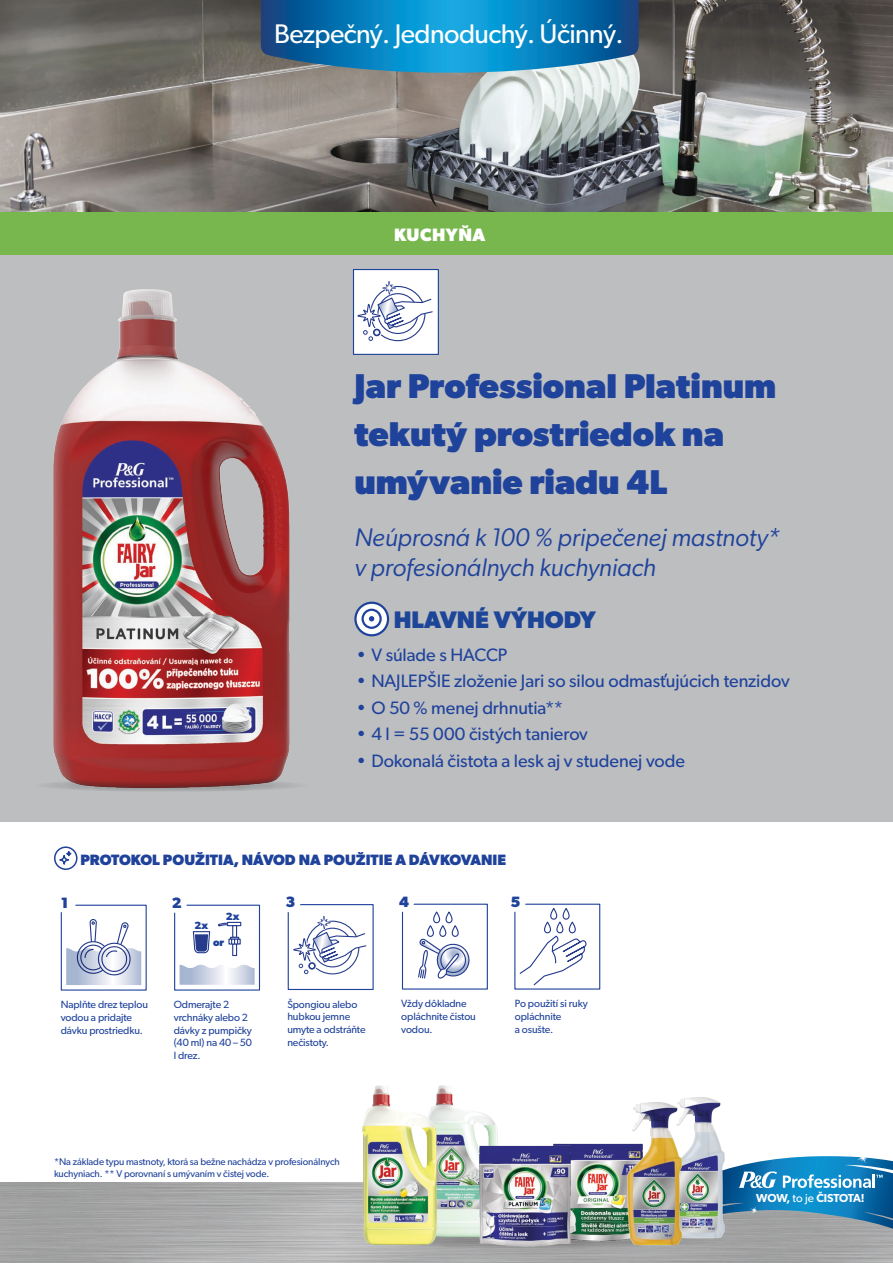
<style>
.page{position:relative;width:893px;height:1263px;background:#fff}
.page>*{position:absolute;margin:0;border:0;box-sizing:border-box;transform-origin:0 0}
.t1{font:700 34.5px/48px "Gibson";color:#1f429b}
.t2{font:27px "Gibson";letter-spacing:-.02em;color:#fff}
.t3{font:italic 25.5px/30px "Gibson";letter-spacing:-.005em;color:#1f429b}
.t4{font:700 24px "Gibson";color:#1d4598}
.t5{font:18px "Gibson";letter-spacing:-.005em;color:#1f429b}
.t6{font:700 18px "Gibson";letter-spacing:.03em;color:#fff}
.t7{font:700 15px "Gibson";color:#1f429b}
.t8{font:600 11.55px "Gibson";letter-spacing:-.02em;color:#fff}
.t9{font:10.5px/12.6px "Gibson";letter-spacing:-.01em;color:#1f429b}
.t10{font:700 10.5px "Gibson";color:#1f429b}
.t11{font:9.75px/11.7px "Gibson";letter-spacing:-.01em;color:#1f429b}
.s1{font-weight:400}
</style>
<div class="page">
<img style="left:0;top:0;width:893px;height:213px">
<div style="left:0;top:213px;width:893px;height:608px;background:#bcbec0"></div>
<div style="left:0;top:213px;width:893px;height:42px;background:#78b74e"></div>
<img style="left:48px;top:289px;width:245px;height:502px">
<div style="left:353px;top:270px;width:85px;height:84px;background:#fff"></div>
<svg style="left:357px;top:281px;width:76px;height:61px"></svg>
<div style="left:353px;top:269px;width:86px;height:86px;border:1px solid #1f429b"></div>
<svg style="left:260px;top:0;width:379px;height:73px;background:#1781b8"></svg>
<svg style="left:357px;top:1231px;width:372px;height:17px"></svg>
<svg style="left:731px;top:1156px;width:162px;height:73px;background:#4491bb"></svg>
<img style="left:443px;top:1085px;width:55px;height:156px">
<img style="left:355px;top:1085px;width:88px;height:163px">
<img style="left:553px;top:1143px;width:68px;height:101px">
<img style="left:472px;top:1144px;width:105px;height:104px">
<img style="left:686px;top:1097px;width:45px;height:144px">
<img style="left:621px;top:1098px;width:65px;height:150px">
<svg style="left:66px;top:919px;width:75px;height:66px"></svg>
<div style="left:61px;top:905px;width:86px;height:85px;border:1px solid #1f429b"></div>
<div style="left:54px;top:891px;width:22px;height:22px;background:#fff;border-radius:50%"></div>
<svg style="left:180px;top:965px;width:75px;height:20px"></svg>
<svg style="left:192px;top:931px;width:19px;height:23px"></svg>
<svg style="left:218px;top:921px;width:24px;height:6px"></svg>
<div style="left:232px;top:925px;width:5px;height:13px;border:1px solid #253b8c"></div>
<div style="left:232px;top:943px;width:5px;height:13px;border:1px solid #253b8c"></div>
<div style="left:228px;top:939px;width:13px;height:5px;border:1px solid #253b8c"></div>
<svg style="left:230px;top:937px;width:9px;height:7px"></svg>
<div style="left:174px;top:905px;width:86px;height:85px;border:1px solid #1f429b"></div>
<div style="left:165px;top:891px;width:22px;height:22px;background:#fff;border-radius:50%"></div>
<svg style="left:418px;top:912px;width:52px;height:67px"></svg>
<div style="left:402px;top:904px;width:86px;height:85px;border:1px solid #1f429b"></div>
<svg style="left:519px;top:908px;width:68px;height:78px"></svg>
<div style="left:514px;top:904px;width:86px;height:85px;border:1px solid #1f429b"></div>
<div style="left:392px;top:890px;width:22px;height:22px;background:#fff;border-radius:50%"></div>
<div style="left:504px;top:890px;width:22px;height:22px;background:#fff;border-radius:50%"></div>
<svg style="left:293px;top:915px;width:74px;height:60px"></svg>
<div style="left:288px;top:904px;width:86px;height:86px;border:1px solid #1f429b"></div>
<div style="left:279px;top:890px;width:22px;height:22px;background:#fff;border-radius:50%"></div>
<svg style="left:60px;top:855px;width:8px;height:9px"></svg>
<div style="left:59px;top:855px;width:10px;height:10px;border:2px solid #1f429b;border-radius:50%"></div>
<svg style="left:66px;top:851px;width:6px;height:5px"></svg>
<div style="left:54px;top:846px;width:24px;height:24px;border:2px solid #1f429b;border-radius:50%"></div>
<svg style="left:355px;top:603px;width:33px;height:32px"></svg>
<div style="left:361px;top:609px;width:21px;height:20px;border:2px solid #1f429b;border-radius:50%"></div>
<svg style="left:369px;top:616px;width:5px;height:5px"></svg>
<div style="left:354px;top:602px;width:35px;height:34px;border:2px solid #1f429b;border-radius:50%"></div>
<h2 class="t2" style="left:274px;top:17px;width:351px">Bezpečný. Jednoduchý. Účinný.</h2>
<h3 class="t6" style="left:394px;top:224px;width:93px">KUCHYŇA</h3>
<h1 class="t1" style="left:354px;top:361px;width:424px">Jar Professional Platinum tekutý prostriedok na umývanie riadu 4L</h1>
<h3 class="t3" style="left:354px;top:522px;width:427px">Neúprosná k 100 % pripečenej mastnoty* v profesionálnych kuchyniach</h3>
<h3 class="t4" style="left:394px;top:605px;width:203px">HLAVNÉ VÝHODY</h3>
<h3 class="t5" style="left:356px;top:644px;width:152px">• V súlade s HACCP</h3>
<h3 class="t5" style="left:356px;top:670px;width:435px">• NAJLEPŠIE zloženie Jari so silou odmasťujúcich tenzidov</h3>
<h3 class="t5" style="left:356px;top:697px;width:208px">• O 50 % menej drhnutia**</h3>
<h3 class="t5" style="left:356px;top:723px;width:233px">• 4 l = 55 000 čistých tanierov</h3>
<h3 class="t5" style="left:356px;top:750px;width:330px">• Dokonalá čistota a lesk aj v studenej vode</h3>
<h3 class="t7" style="left:80px;top:850px;width:427px">PROTOKOL POUŽITIA, NÁVOD NA POUŽITIE A DÁVKOVANIE</h3>
<h3 class="t7" style="left:61px;top:894px;width:9px">1</h3>
<h3 class="t7" style="left:172px;top:894px;width:11px">2</h3>
<p class="t10" style="left:195px;top:919px;width:15px">2x</p>
<p class="t10" style="left:226px;top:910px;width:15px">2x</p>
<p class="t10" style="left:213px;top:936px;width:13px">or</p>
<p class="t9" style="left:61px;top:998px;width:89px">Naplňte drez teplou vodou a pridajte dávku prostriedku.</p>
<p class="t9" style="left:174px;top:998px;width:80px">Odmerajte 2 vrchnáky alebo 2 dávky z pumpičky (40 ml) na 40 – 50 l drez.</p>
<h3 class="t7" style="left:285px;top:893px;width:11px">3</h3>
<h3 class="t7" style="left:399px;top:893px;width:11px">4</h3>
<h3 class="t7" style="left:511px;top:893px;width:11px">5</h3>
<p class="t9" style="left:287px;top:998px;width:80px">Špongiou alebo hubkou jemne umyte a odstráňte nečistoty.</p>
<p class="t9" style="left:401px;top:997px;width:76px">Vždy dôkladne opláchnite čistou vodou.</p>
<p class="t9" style="left:515px;top:997px;width:74px">Po použití si ruky opláchnite<br>a osušte.</p>
<p class="t11" style="left:54px;top:1155px;width:287px">*Na základe typu mastnoty, ktorá sa bežne nachádza v profesionálnych kuchyniach. ** V porovnaní s umývaním v čistej vode.</p>
<p class="t8" style="left:756px;top:1191px;width:110px">WOW, <span class="s1">to je</span> ČISTOTA!</p>
</div>
